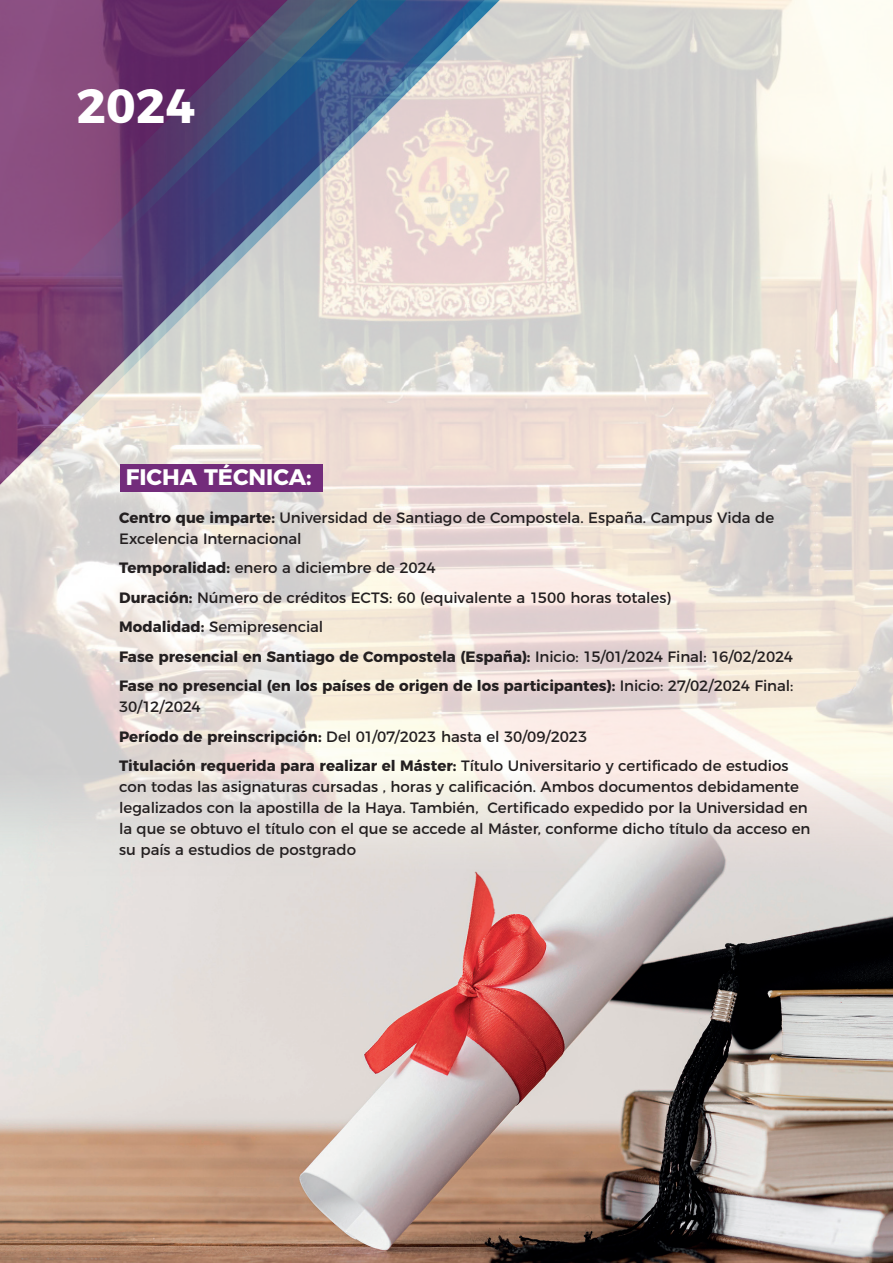
<style>
.page{position:relative;width:893px;height:1263px;background:#fff}
.page>*{position:absolute;margin:0;border:0;box-sizing:border-box;transform-origin:0 0}
.t1{font:700 48px "Montserrat";color:#fff}
.t2{font:700 22.5px "Montserrat";color:#fff}
.t3{font:15px/29.5px "Montserrat";color:#231f20}
.s1{font-weight:700}
</style>
<div class="page">
<img style="left:0;top:0;width:893px;height:769px">
<img style="left:0;top:769px;width:893px;height:494px">
<div style="left:120px;top:464px;width:202px;height:28px;background:#732c7b"></div>
<h1 class="t1" style="left:77px;top:67px;width:120px">2024</h1>
<h2 class="t2" style="left:126px;top:458px;width:187px">FICHA TÉCNICA:</h2>
<p class="t3" style="left:119px;top:506px;width:657px;line-height:21px"><span class="s1">Centro que imparte:</span> Universidad de Santiago de Compostela. España. Campus Vida de<br>Excelencia Internacional</p>
<p class="t3" style="left:119px;top:552px;width:676px"><span class="s1">Temporalidad:</span> enero a diciembre de 2024<br><span class="s1">Duración:</span> Número de créditos ECTS: 60 (equivalente a 1500 horas totales)<br><span class="s1">Modalidad:</span> Semipresencial<br><span class="s1">Fase presencial en Santiago de Compostela (España):</span> Inicio: 15/01/2024 Final: 16/02/2024<br><span class="s1">Fase no presencial (en los países de origen de los participantes):</span> Inicio: 27/02/2024 Final:</p>
<p class="t3" style="left:119px;top:691px;width:671px">30/12/2024<br><span class="s1">Período de preinscripción:</span> Del 01/07/2023 hasta el 30/09/2023<br><span class="s1">Titulación requerida para realizar el Máster:</span> Título Universitario y certificado de estudios</p>
<p class="t3" style="left:119px;top:775px;width:693px;line-height:21px">con todas las asignaturas cursadas , horas y calificación. Ambos documentos debidamente legalizados con la apostilla de la Haya. También, Certificado expedido por la Universidad en la que se obtuvo el título con el que se accede al Máster, conforme dicho título da acceso en su país a estudios de postgrado</p>
</div>
